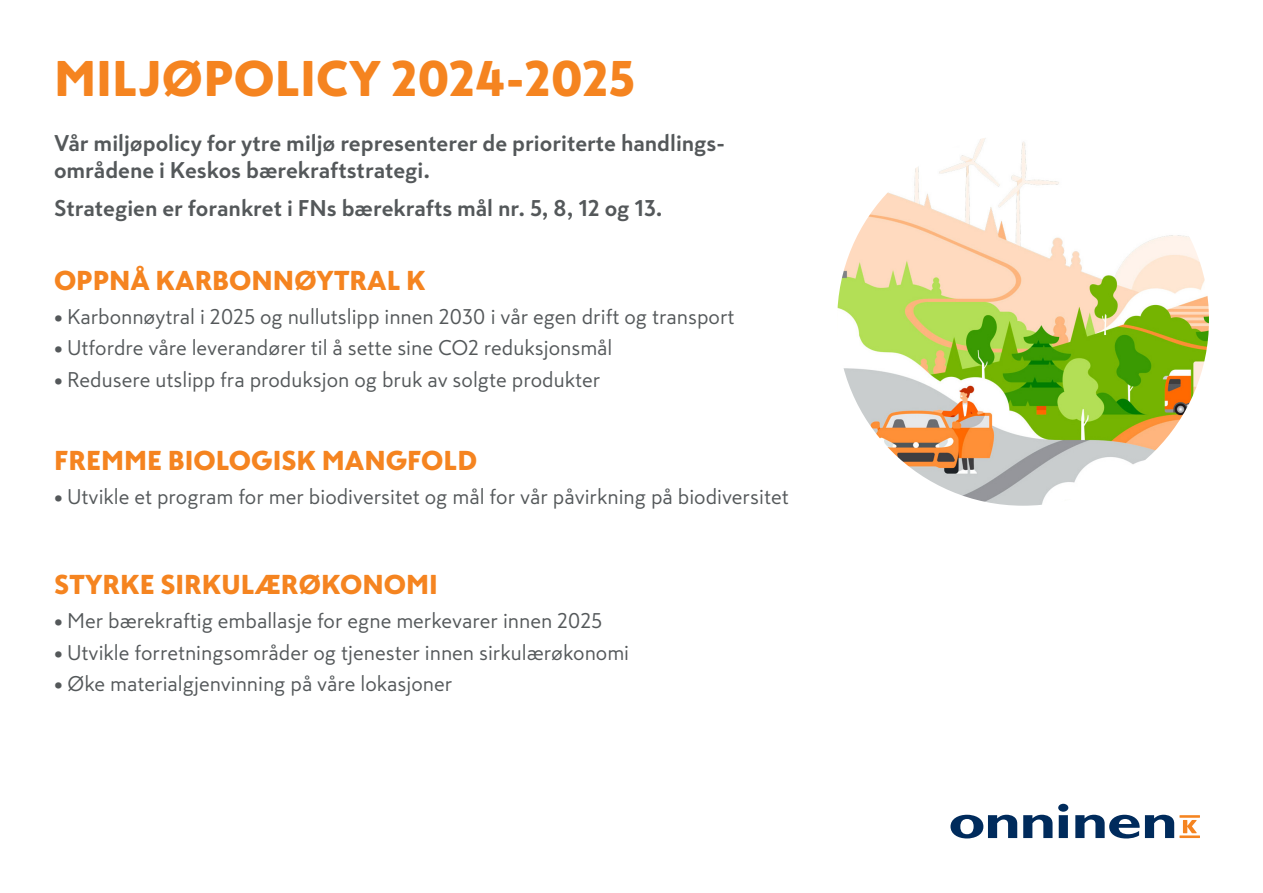
<style>
.page{position:relative;width:1263px;height:893px;background:#fff}
.page>*{position:absolute;margin:0;border:0;box-sizing:border-box;transform-origin:0 0}
.t1{font:900 49.5px "Skatta Sans";color:#f58420}
.t2{font:900 27px "Skatta Sans";color:#f58420}
.t3{font:700 22.5px/27px "Skatta Sans";color:#54585a}
.t4{font:21px "Skatta Sans";color:#54585a}
.s1{font-weight:900}
</style>
<div class="page">
<img style="left:837px;top:134px;width:372px;height:372px;border-radius:186px">
<svg style="left:1183px;top:820px;width:14px;height:13px"></svg>
<hr style="left:1179px;top:835px;width:21px;height:3px;background:#f58420">
<hr style="left:1179px;top:815px;width:21px;height:3px;background:#f58420">
<svg style="left:950px;top:804px;width:224px;height:34px"></svg>
<p class="t1" style="left:54px;top:42px;width:582px">MILJØPOLICY 2024-2025</p>
<p class="t3" style="left:54px;top:129px;width:672px">Vår miljøpolicy for ytre miljø representerer de prioriterte handlings&shy;områdene i Keskos bærekraftstrategi.</p>
<p class="t3" style="left:54px;top:194px;width:610px">Strategien er forankret i FNs bærekrafts mål nr. 5, 8, 12 og 13.</p>
<p class="t2" style="left:54px;top:260px;width:373px">OPPNÅ KARBONNØYTRAL K</p>
<p class="t4" style="left:54px;top:302px;width:682px"><span class="s1">•</span> Karbonnøytral i 2025 og nullutslipp innen 2030 i vår egen drift og transport</p>
<p class="t4" style="left:54px;top:334px;width:560px"><span class="s1">•</span> Utfordre våre leverandører til å sette sine CO2 reduksjonsmål</p>
<p class="t4" style="left:54px;top:365px;width:548px"><span class="s1">•</span> Redusere utslipp fra produksjon og bruk av solgte produkter</p>
<p class="t2" style="left:54px;top:440px;width:425px">FREMME BIOLOGISK MANGFOLD</p>
<p class="t4" style="left:54px;top:482px;width:736px"><span class="s1">•</span> Utvikle et program for mer biodiversitet og mål for vår påvirkning på biodiversitet</p>
<p class="t2" style="left:54px;top:564px;width:385px">STYRKE SIRKULÆRØKONOMI</p>
<p class="t4" style="left:54px;top:607px;width:550px"><span class="s1">•</span> Mer bærekraftig emballasje for egne merkevarer innen 2025</p>
<p class="t4" style="left:54px;top:638px;width:577px"><span class="s1">•</span> Utvikle forretningsområder og tjenester innen sirkulærøkonomi</p>
<p class="t4" style="left:54px;top:670px;width:400px"><span class="s1">•</span> Øke materialgjenvinning på våre lokasjoner</p>
</div>
